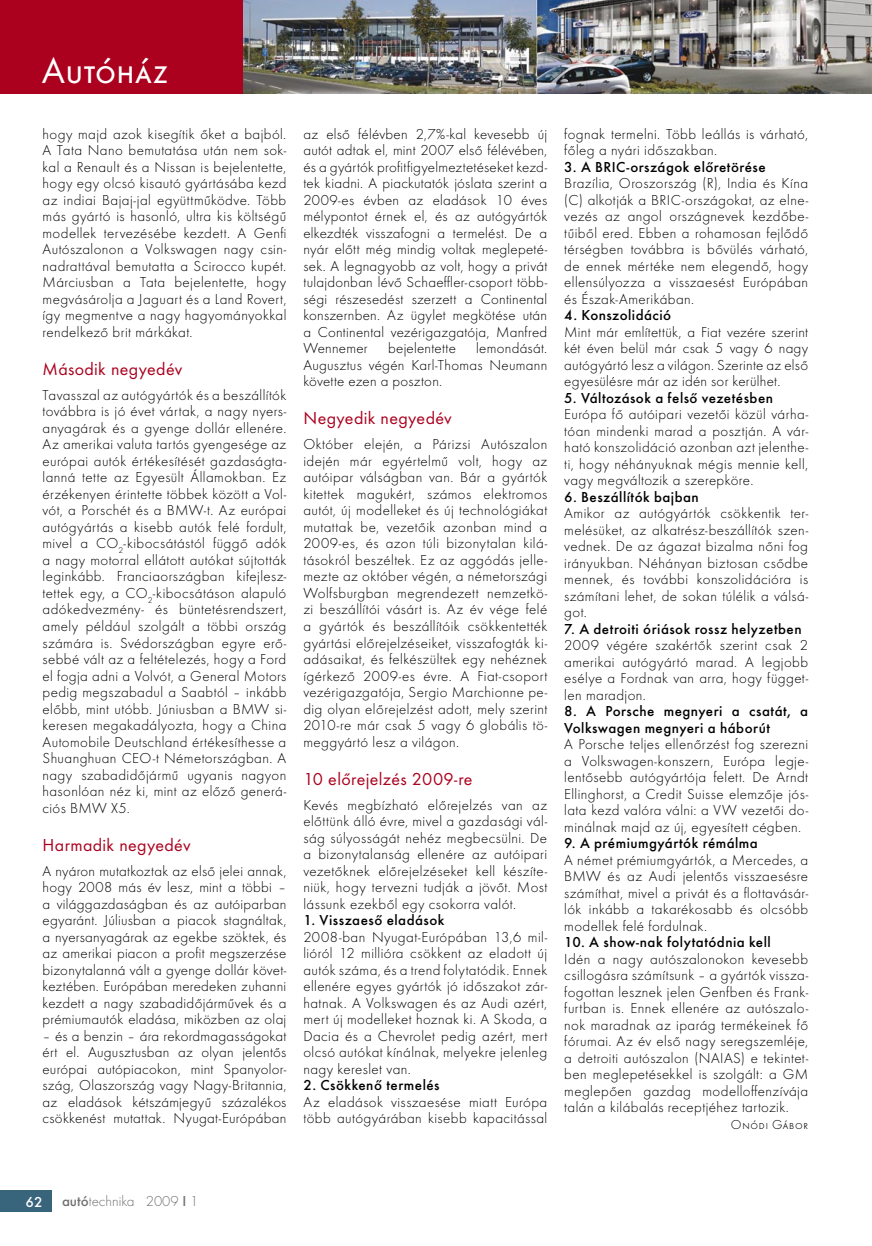
<style>
.page{position:relative;width:872px;height:1246px;background:#fff}
.page>*{position:absolute;margin:0;border:0;box-sizing:border-box;transform-origin:0 0}
.alcim{font:37.5px "Futura TOT Boo";letter-spacing:-.005em;color:#fff}
.alcim-2{font:18px "Futura TOT Boo";letter-spacing:.02em;color:#ab011e}
.szöveg{font:300 15px/16.5px "Futura TOT";letter-spacing:.025em;color:#000;text-align:justify}
.szöveg-2{font:500 15px/16.5px "Futura TOT";letter-spacing:.03em;color:#000}
.t1{font:300 15px "Futura TOT";color:#707172}
.t2{font:500 15px "Futura TOT";color:#fff}
.szerző{font:300 13.5px "Futura TOT";color:#000}
.s1{font-weight:500}
</style>
<div class="page">
<div style="left:0;top:1191px;width:51px;height:21px;background:#38647c"></div>
<img style="left:242px;top:0;width:630px;height:94px">
<div style="left:0;top:0;width:242px;height:94px;background:#ab011e"></div>
<p class="alcim" style="left:42px;top:49px;width:128px">Autóház</p>
<p class="szöveg" style="left:43px;top:126px;width:245px">hogy majd azok kisegítik őket a bajból.<br>A Tata Nano bemutatása után nem sok&shy;kal a Renault és a Nissan is bejelentette, hogy egy olcsó kisautó gyártásába kezd az indiai Bajaj-jal együttműködve. Több más gyártó is hasonló, ultra kis költségű modellek tervezésébe kezdett. A Genfi Autószalonon a Volkswagen nagy csin&shy;nadrattával bemutatta a Scirocco kupét.<br>Márciusban a Tata bejelentette, hogy megvásárolja a Jaguart és a Land Rovert, így megmentve a nagy hagyományokkal rendelkező brit márkákat.</p>
<p class="alcim-2" style="left:43px;top:358px;width:141px">Második negyedév</p>
<p class="szöveg" style="left:43px;top:387px;width:245px">Tavasszal az autógyártók és a beszállítók továbbra is jó évet vártak, a nagy nyers&shy;anyagárak és a gyenge dollár ellenére.<br>Az amerikai valuta tartós gyengesége az európai autók értékesítését gazdaságta&shy;lanná tette az Egyesült Államokban. Ez érzékenyen érintette többek között a Vol&shy;vót, a Porschét és a BMW-t. Az európai autógyártás a kisebb autók felé fordult, mivel a CO<sub>2</sub>-kibocsátástól függő adók a nagy motorral ellátott autókat sújtották leginkább. Franciaországban kifejlesz&shy;tettek egy, a CO<sub>2</sub>-kibocsátáson alapuló adókedvezmény- és büntetésrendszert, amely például szolgált a többi ország számára is. Svédországban egyre erő&shy;sebbé vált az a feltételezés, hogy a Ford el fogja adni a Volvót, a General Motors pedig megszabadul a Saabtól – inkább előbb, mint utóbb. Júniusban a BMW si&shy;keresen megakadályozta, hogy a China Automobile Deutschland értékesíthesse a Shuanghuan CEO-t Németországban. A nagy szabadidőjármű ugyanis nagyon hasonlóan néz ki, mint az előző generá&shy;ciós BMW X5.</p>
<p class="alcim-2" style="left:43px;top:834px;width:150px">Harmadik negyedév</p>
<p class="szöveg" style="left:43px;top:862px;width:245px">A nyáron mutatkoztak az első jelei annak, hogy 2008 más év lesz, mint a többi – a világgazdaságban és az autóiparban egyaránt. Júliusban a piacok stagnáltak, a nyersanyagárak az egekbe szöktek, és az amerikai piacon a profit megszerzése bizonytalanná vált a gyenge dollár követ&shy;keztében. Európában meredeken zuhanni kezdett a nagy szabadidőjárművek és a prémiumautók eladása, miközben az olaj</p>
<p class="szöveg" style="left:43px;top:1027px;width:245px">– és a benzin – ára rekordmagasságokat ért el. Augusztusban az olyan jelentős európai autópiacokon, mint Spanyolor&shy;szág, Olaszország vagy Nagy-Britannia, az eladások kétszámjegyű százalékos csökkenést mutattak. Nyugat-Európában</p>
<p class="szöveg" style="left:303px;top:126px;width:245px">az első félévben 2,7%-kal kevesebb új autót adtak el, mint 2007 első félévében, és a gyártók profitfigyelmeztetéseket kezd&shy;tek kiadni. A piackutatók jóslata szerint a 2009-es évben az eladások 10 éves mélypontot érnek el, és az autógyártók elkezdték visszafogni a termelést. De a nyár előtt még mindig voltak meglepeté&shy;sek. A legnagyobb az volt, hogy a privát tulajdonban lévő Schaeffler-csoport több&shy;ségi részesedést szerzett a Continental konszernben. Az ügylet megkötése után a Continental vezérigazgatója, Manfred Wennemer</p>
<p class="szöveg" style="left:303px;top:340px;width:245px;text-indent:173px">lemondását.<br>Augusztus végén Karl-Thomas Neumann követte ezen a poszton.</p>
<p class="alcim-2" style="left:303px;top:408px;width:150px">Negyedik negyedév</p>
<p class="szöveg" style="left:303px;top:436px;width:245px">Október elején, a Párizsi Autószalon idején már egyértelmű volt, hogy az autóipar válságban van. Bár a gyártók kitettek magukért, számos elektromos autót, új modelleket és új technológiákat mutattak be, vezetőik azonban mind a 2009-es, és azon túli bizonytalan kilá&shy;tásokról beszéltek. Ez az aggódás jelle&shy;mezte az október végén, a németországi Wolfsburgban megrendezett nemzetkö&shy;zi beszállítói vásárt is. Az év vége felé a gyártók és beszállítóik csökkentették gyártási előrejelzéseiket, visszafogták ki&shy;adásaikat, és felkészültek egy nehéznek ígérkező 2009-es évre. A Fiat-csoport vezérigazgatója, Sergio Marchionne pe&shy;dig olyan előrejelzést adott, mely szerint 2010-re már csak 5 vagy 6 globális tö&shy;meggyártó lesz a világon.</p>
<p class="alcim-2" style="left:303px;top:768px;width:171px">10 előrejelzés 2009-re</p>
<p class="szöveg" style="left:303px;top:796px;width:245px">Kevés megbízható előrejelzés van az előttünk álló évre, mivel a gazdasági vál&shy;ság súlyosságát nehéz megbecsülni. De a bizonytalanság ellenére az autóipari vezetőknek előrejelzéseket kell készíte&shy;niük, hogy tervezni tudják a jövőt. Most lássunk ezekből egy csokorra valót.</p>
<p class="szöveg-2" style="left:303px;top:912px;width:142px">1. Visszaeső eladások</p>
<p class="szöveg" style="left:303px;top:928px;width:245px">2008-ban Nyugat-Európában 13,6 mil&shy;lióról 12 millióra csökkent az eladott új autók száma, és a trend folytatódik. Ennek ellenére egyes gyártók jó időszakot zár&shy;hatnak. A Volkswagen és az Audi azért, mert új modelleket hoznak ki. A Skoda, a Dacia és a Chevrolet pedig azért, mert olcsó autókat kínálnak, melyekre jelenleg nagy kereslet van.</p>
<p class="szöveg-2" style="left:303px;top:1077px;width:138px">2. Csökkenő termelés</p>
<p class="szöveg" style="left:303px;top:1093px;width:245px">Az eladások visszaesése miatt Európa több autógyárában kisebb kapacitással</p>
<p class="szöveg" style="left:388px;top:340px;width:69px">bejelentette</p>
<p class="szöveg" style="left:564px;top:126px;width:245px">fognak termelni. Több leállás is várható, főleg a nyári időszakban.</p>
<p class="szöveg-2" style="left:564px;top:159px;width:203px">3. A BRIC-országok előretörése</p>
<p class="szöveg" style="left:564px;top:175px;width:245px">Brazília, Oroszország (R), India és Kína (C) alkotják a BRIC-országokat, az elne&shy;vezés az angol országnevek kezdőbe&shy;tűiből ered. Ebben a rohamosan fejlődő térségben továbbra is bővülés várható, de ennek mértéke nem elegendő, hogy ellensúlyozza a visszaesést Európában és Észak-Amerikában.</p>
<p class="szöveg-2" style="left:564px;top:307px;width:108px">4. Konszolidáció</p>
<p class="szöveg" style="left:564px;top:324px;width:245px">Mint már említettük, a Fiat vezére szerint két éven belül már csak 5 vagy 6 nagy autógyártó lesz a világon. Szerinte az első egyesülésre már az idén sor kerülhet.</p>
<p class="szöveg-2" style="left:564px;top:390px;width:210px">5. Változások a felső vezetésben</p>
<p class="szöveg" style="left:564px;top:406px;width:245px">Európa fő autóipari vezetői közül várha&shy;tóan mindenki marad a posztján. A vár&shy;ható konszolidáció azonban azt jelenthe&shy;ti, hogy néhányuknak mégis mennie kell, vagy megváltozik a szerepköre.</p>
<p class="szöveg-2" style="left:564px;top:489px;width:136px">6. Beszállítók bajban</p>
<p class="szöveg" style="left:564px;top:505px;width:245px">Amikor az autógyártók csökkentik ter&shy;melésüket, az alkatrész-beszállítók szen&shy;vednek. De az ágazat bizalma nőni fog irányukban. Néhányan biztosan csődbe mennek, és további konszolidációra is számítani lehet, de sokan túlélik a válsá&shy;got.</p>
<p class="szöveg-2" style="left:564px;top:621px;width:239px">7. A detroiti óriások rossz helyzetben</p>
<p class="szöveg" style="left:564px;top:637px;width:245px">2009 végére szakértők szerint csak 2 amerikai autógyártó marad. A legjobb esélye a Fordnak van arra, hogy függet&shy;len maradjon.</p>
<p class="szöveg-2" style="left:564px;top:703px;width:245px">8. A Porsche megnyeri a csatát, a<br>Volkswagen megnyeri a háborút</p>
<p class="szöveg" style="left:564px;top:736px;width:245px">A Porsche teljes ellenőrzést fog szerezni a Volkswagen-konszern, Európa legje&shy;lentősebb autógyártója felett. De Arndt Ellinghorst, a Credit Suisse elemzője jós&shy;lata kezd valóra válni: a VW vezetői do&shy;minálnak majd az új, egyesített cégben.</p>
<p class="szöveg-2" style="left:564px;top:835px;width:195px">9. A prémiumgyártók rémálma</p>
<p class="szöveg" style="left:564px;top:852px;width:245px">A német prémiumgyártók, a Mercedes, a BMW és az Audi jelentős visszaesésre számíthat, mivel a privát és a flottavásár&shy;lók inkább a takarékosabb és olcsóbb modellek felé fordulnak.</p>
<p class="szöveg-2" style="left:564px;top:934px;width:208px">10. A show-nak folytatódnia kell</p>
<p class="szöveg" style="left:564px;top:951px;width:245px">Idén a nagy autószalonokon kevesebb csillogásra számítsunk – a gyártók vissza&shy;fogottan lesznek jelen Genfben és Frank&shy;furtban is. Ennek ellenére az autószalo&shy;nok maradnak az iparág termékeinek fő fórumai. Az év első nagy seregszemléje, a detroiti autószalon (NAIAS) e tekintet&shy;ben meglepetésekkel is szolgált: a GM meglepően gazdag modelloffenzívája talán a kilábalás receptjéhez tartozik.</p>
<p class="szerző" style="left:731px;top:1117px;width:79px">Onódi Gábor</p>
<p class="t2" style="left:26px;top:1193px;width:19px">62</p>
<p class="t1" style="left:62px;top:1193px;width:138px"><span class="s1">autó</span>technika 2009 <span class="s1">I</span> 1</p>
</div>
